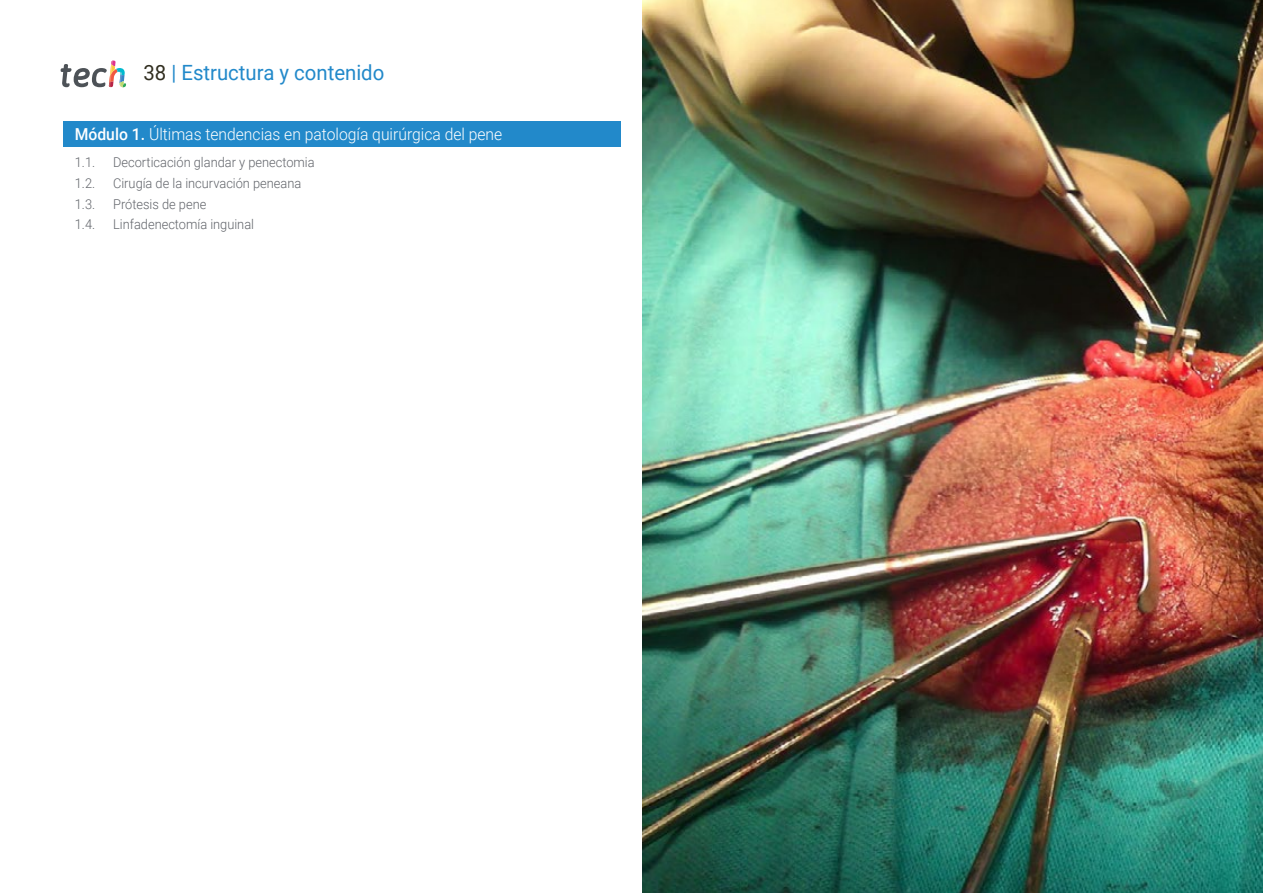
<style>
.page{position:relative;width:1263px;height:893px;background:#fff}
.page>*{position:absolute;margin:0;border:0;box-sizing:border-box;transform-origin:0 0}
.t1{font:21px "Roboto";color:#2289ca}
.t2{font:300 16.5px "Roboto";color:#fff;scale:.95 1}
.t3{font:300 13.5px "Roboto";color:#61646a;scale:.95 1}
.s1{color:#312e20}
.s2{font-weight:500}
</style>
<div class="page">
<img style="left:642px;top:0;width:621px;height:893px">
<svg style="left:61px;top:61px;width:65px;height:27px"></svg>
<div style="left:64px;top:121px;width:557px;height:25px;background:#2289ca"></div>
<h1 class="t1" style="left:144px;top:57px;width:242px"><span class="s1">38</span> | Estructura y contenido</h1>
<p class="t2" style="left:75px;top:123px;width:451px"><span class="s2">Módulo 1.</span> Últimas tendencias en patología quirúrgica del pene</p>
<p class="t3" style="left:75px;top:153px;width:23px">1.1.</p>
<p class="t3" style="left:113px;top:153px;width:214px">Decorticación glandar y penectomia</p>
<p class="t3" style="left:75px;top:174px;width:23px">1.2.</p>
<p class="t3" style="left:113px;top:174px;width:200px">Cirugía de la incurvación peneana</p>
<p class="t3" style="left:75px;top:194px;width:23px">1.3.</p>
<p class="t3" style="left:113px;top:194px;width:100px">Prótesis de pene</p>
<p class="t3" style="left:75px;top:215px;width:23px">1.4.</p>
<p class="t3" style="left:113px;top:215px;width:150px">Linfadenectomía inguinal</p>
</div>
